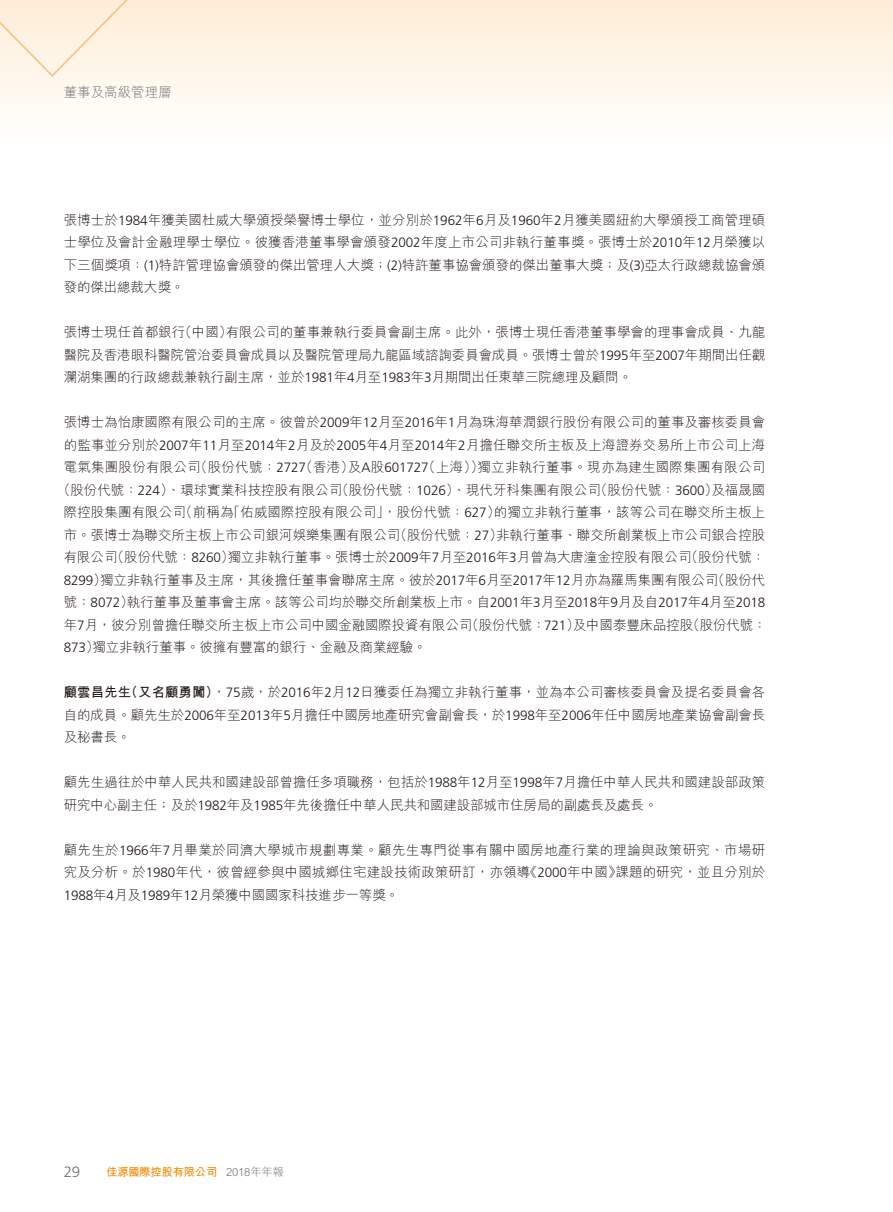
<style>
.page{position:relative;width:893px;height:1212px;background:#fff}
.page>*{position:absolute;margin:0;border:0;box-sizing:border-box;transform-origin:0 0}
.t1{font:300 15px "Frutiger LT Std";color:#717171}
.t2{font:13.5px/22.5px "M Hei HK Light E Ten B5 H";letter-spacing:-.005em;color:#231916;text-align:justify}
.t3{font:13.5px "M Hei HK Light E Ten B5 H";letter-spacing:.015em;color:#231916}
.t4{font:13.5px "M Hei HK Light E Ten B5 H";color:#717171}
.t5{font:11.25px "M Hei HK Bold E Ten B5 H";letter-spacing:-.015em;color:#f18b00}
.s1{font-family:"Frutiger LT Std";font-weight:300}
.s2{font-family:"M Hei HK Bold E Ten B5 H"}
.s3{font-family:"M Hei HK Light E Ten B5 H";color:#717171}
</style>
<div class="page">
<div style="left:0;top:0;width:893px;height:149px;background:linear-gradient(to bottom,#feedd8,#fff)"></div>
<svg style="left:0;top:0;width:171px;height:78px;background:#fdf0df"></svg>
<p class="t4" style="left:64px;top:87px;width:109px">董事及高級管理層</p>
<p class="t2" style="left:64px;top:210px;width:703px">張博士於<span class="s1">1984</span>年獲美國杜威大學頒授榮譽博士學位，並分別於<span class="s1">1962</span>年<span class="s1">6</span>月及<span class="s1">1960</span>年<span class="s1">2</span>月獲美國紐約大學頒授工商管理碩士學位及會計金融理學士學位。彼獲香港董事學會頒發<span class="s1">2002</span>年度上市公司非執行董事獎。張博士於<span class="s1">2010</span>年<span class="s1">12</span>月榮獲以下三個獎項：<span class="s1">(1)</span>特許管理協會頒發的傑出管理人大獎；<span class="s1">(2)</span>特許董事協會頒發的傑出董事大獎；及<span class="s1">(3)</span>亞太行政總裁協會頒發的傑出總裁大獎。</p>
<p class="t2" style="left:64px;top:323px;width:703px">張博士現任首都銀行（中國）有限公司的董事兼執行委員會副主席。此外，張博士現任香港董事學會的理事會成員、九龍醫院及香港眼科醫院管治委員會成員以及醫院管理局九龍區域諮詢委員會成員。張博士曾於<span class="s1">1995</span>年至<span class="s1">2007</span>年期間出任觀瀾湖集團的行政總裁兼執行副主席，並於<span class="s1">1981</span>年<span class="s1">4</span>月至<span class="s1">1983</span>年<span class="s1">3</span>月期間出任東華三院總理及顧問。</p>
<p class="t2" style="left:64px;top:413px;width:703px">張博士為怡康國際有限公司的主席。彼曾於<span class="s1">2009</span>年<span class="s1">12</span>月至<span class="s1">2016</span>年<span class="s1">1</span>月為珠海華潤銀行股份有限公司的董事及審核委員會</p>
<p class="t2" style="left:64px;top:435px;width:703px">的監事並分別於<span class="s1">2007</span>年<span class="s1">11</span>月至<span class="s1">2014</span>年<span class="s1">2</span>月及於<span class="s1">2005</span>年<span class="s1">4</span>月至<span class="s1">2014</span>年<span class="s1">2</span>月擔任聯交所主板及上海證券交易所上市公司上海</p>
<p class="t3" style="left:64px;top:462px;width:703px">電氣集團股份有限公司（股份代號：<span class="s1">2727</span>（香港）及<span class="s1">A</span>股<span class="s1">601727</span>（上海））獨立非執行董事。現亦為建生國際集團有限公司</p>
<p class="t2" style="left:57px;top:480px;width:710px">（股份代號：<span class="s1">224</span>）、環球實業科技控股有限公司（股份代號：<span class="s1">1026</span>）、現代牙科集團有限公司（股份代號：<span class="s1">3600</span>）及福晟國</p>
<p class="t2" style="left:64px;top:503px;width:703px">際控股集團有限公司（前稱為「佑威國際控股有限公司」，股份代號：<span class="s1">627</span>）的獨立非執行董事，該等公司在聯交所主板上</p>
<p class="t2" style="left:64px;top:525px;width:703px">市。張博士為聯交所主板上市公司銀河娛樂集團有限公司（股份代號：<span class="s1">27</span>）非執行董事、聯交所創業板上市公司銀合控股</p>
<p class="t2" style="left:64px;top:548px;width:703px">有限公司（股份代號：<span class="s1">8260</span>）獨立非執行董事。張博士於<span class="s1">2009</span>年<span class="s1">7</span>月至<span class="s1">2016</span>年<span class="s1">3</span>月曾為大唐潼金控股有限公司（股份代號：</p>
<p class="t2" style="left:64px;top:570px;width:703px"><span class="s1">8299</span>）獨立非執行董事及主席，其後擔任董事會聯席主席。彼於<span class="s1">2017</span>年<span class="s1">6</span>月至<span class="s1">2017</span>年<span class="s1">12</span>月亦為羅馬集團有限公司（股份代</p>
<p class="t2" style="left:64px;top:593px;width:703px">號：<span class="s1">8072</span>）執行董事及董事會主席。該等公司均於聯交所創業板上市。自<span class="s1">2001</span>年<span class="s1">3</span>月至<span class="s1">2018</span>年<span class="s1">9</span>月及自<span class="s1">2017</span>年<span class="s1">4</span>月至<span class="s1">2018</span></p>
<p class="t2" style="left:64px;top:615px;width:704px">年<span class="s1">7</span>月，彼分別曾擔任聯交所主板上市公司中國金融國際投資有限公司（股份代號：<span class="s1">721</span>）及中國泰豐床品控股（股份代號：</p>
<p class="t2" style="left:64px;top:638px;width:364px"><span class="s1">873</span>）獨立非執行董事。彼擁有豐富的銀行、金融及商業經驗。</p>
<p class="t2" style="left:64px;top:683px;width:703px"><span class="s2">顧雲昌先生（又名顧勇闖）</span>，<span class="s1">75</span>歲，於<span class="s1">2016</span>年<span class="s1">2</span>月<span class="s1">12</span>日獲委任為獨立非執行董事，並為本公司審核委員會及提名委員會各自的成員。顧先生於<span class="s1">2006</span>年至<span class="s1">2013</span>年<span class="s1">5</span>月擔任中國房地產研究會副會長，於<span class="s1">1998</span>年至<span class="s1">2006</span>年任中國房地產業協會副會長及秘書長。</p>
<p class="t2" style="left:64px;top:773px;width:703px">顧先生過往於中華人民共和國建設部曾擔任多項職務，包括於<span class="s1">1988</span>年<span class="s1">12</span>月至<span class="s1">1998</span>年<span class="s1">7</span>月擔任中華人民共和國建設部政策研究中心副主任；及於<span class="s1">1982</span>年及<span class="s1">1985</span>年先後擔任中華人民共和國建設部城市住房局的副處長及處長。</p>
<p class="t2" style="left:64px;top:840px;width:703px">顧先生於<span class="s1">1966</span>年<span class="s1">7</span>月畢業於同濟大學城市規劃專業。顧先生專門從事有關中國房地產行業的理論與政策研究、市場研究及分析。於<span class="s1">1980</span>年代，彼曾經參與中國城鄉住宅建設技術政策研訂，亦領導《<span class="s1">2000</span>年中國》課題的研究，並且分別於<span class="s1">1988</span>年<span class="s1">4</span>月及<span class="s1">1989</span>年<span class="s1">12</span>月榮獲中國國家科技進步一等獎。</p>
<p class="t1" style="left:64px;top:1164px;width:18px">29</p>
<p class="t5" style="left:106px;top:1167px;width:179px">佳源國際控股有限公司 <span class="s3">2018年年報</span></p>
</div>
